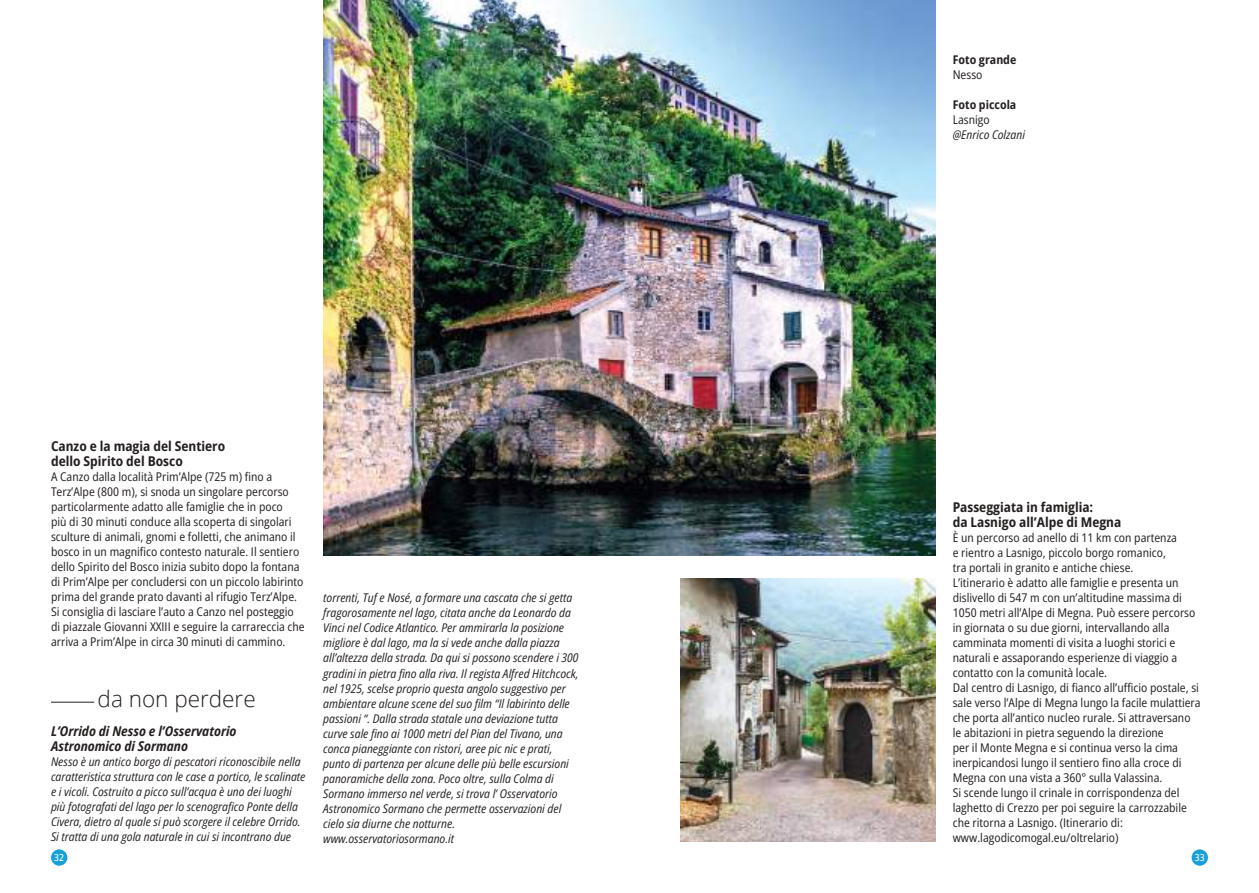
<style>
.page{position:relative;width:1259px;height:893px;background:#fff}
.page>*{position:absolute;margin:0;border:0;box-sizing:border-box;transform-origin:0 0}
.t1{font:300 22.5px "Open Sans";color:#241f1f}
.t2{font:700 semi-condensed 13.5px/15px "Open Sans";color:#241f1f}
.t3{font:italic 700 semi-condensed 13.5px/15px "Open Sans";color:#241f1f}
.t4{font:semi-condensed 12px/15px "Open Sans";color:#241f1f}
.t5{font:italic semi-condensed 12px/15px "Open Sans";color:#241f1f}
.t6{font:700 semi-condensed 12px "Open Sans";color:#241f1f}
.t7{font:500 semi-condensed 9.75px "Open Sans";color:#fff}
</style>
<div class="page">
<div style="left:51px;top:849px;width:16px;height:17px;background:#17a0db;border-radius:50%"></div>
<div style="left:1191px;top:849px;width:17px;height:17px;background:#17a0db;border-radius:50%"></div>
<img style="left:323px;top:0;width:612px;height:556px">
<img style="left:680px;top:579px;width:255px;height:263px">
<hr style="left:51px;top:702px;width:43px;height:1px;background:#241f1f">
<p class="t2" style="left:51px;top:439px;width:176px">Canzo e la magia del Sentiero dello Spirito del Bosco</p>
<p class="t4" style="left:51px;top:469px;width:255px">A Canzo dalla località Prim’Alpe (725 m) fino a Terz’Alpe (800 m), si snoda un singolare percorso particolarmente adatto alle famiglie che in poco<br>più di 30 minuti conduce alla scoperta di singolari sculture di animali, gnomi e folletti, che animano il bosco in un magnifico contesto naturale. Il sentiero dello Spirito del Bosco inizia subito dopo la fontana di Prim’Alpe per concludersi con un piccolo labirinto prima del grande prato davanti al rifugio Terz’Alpe.<br>Si consiglia di lasciare l’auto a Canzo nel posteggio di piazzale Giovanni XXIII e seguire la carrareccia che arriva a Prim’Alpe in circa 30 minuti di cammino.</p>
<h1 class="t1" style="left:98px;top:684px;width:160px">da non perdere</h1>
<p class="t3" style="left:51px;top:723px;width:187px">L’Orrido di Nesso e l’Osservatorio<br>Astronomico di Sormano</p>
<p class="t5" style="left:51px;top:754px;width:256px">Nesso è un antico borgo di pescatori riconoscibile nella caratteristica struttura con le case a portico, le scalinate e i vicoli. Costruito a picco sull’acqua è uno dei luoghi più fotografati del lago per lo scenografico Ponte della Civera, dietro al quale si può scorgere il celebre Orrido.<br>Si tratta di una gola naturale in cui si incontrano due</p>
<p class="t5" style="left:323px;top:590px;width:257px">torrenti, Tuf e Nosé, a formare una cascata che si getta fragorosamente nel lago, citata anche da Leonardo da Vinci nel Codice Atlantico. Per ammirarla la posizione migliore è dal lago, ma la si vede anche dalla piazza all’altezza della strada. Da qui si possono scendere i 300 gradini in pietra fino alla riva. Il regista Alfred Hitchcock, nel 1925, scelse proprio questa angolo suggestivo per ambientare alcune scene del suo film “Il labirinto delle passioni “. Dalla strada statale una deviazione tutta curve sale fino ai 1000 metri del Pian del Tivano, una conca pianeggiante con ristori, aree pic nic e prati, punto di partenza per alcune delle più belle escursioni panoramiche della zona. Poco oltre, sulla Colma di Sormano immerso nel verde, si trova l’ Osservatorio Astronomico Sormano che permette osservazioni del cielo sia diurne che notturne. www.osservatoriosormano.it</p>
<p class="t6" style="left:952px;top:51px;width:65px">Foto grande</p>
<p class="t4" style="left:952px;top:67px;width:31px">Nesso</p>
<p class="t6" style="left:952px;top:96px;width:65px">Foto piccola</p>
<p class="t4" style="left:952px;top:112px;width:38px">Lasnigo</p>
<p class="t5" style="left:952px;top:127px;width:74px">@Enrico Colzani</p>
<p class="t2" style="left:952px;top:499px;width:170px">Passeggiata in famiglia:<br>da Lasnigo all’Alpe di Megna</p>
<p class="t4" style="left:952px;top:530px;width:249px">È un percorso ad anello di 11 km con partenza<br>e rientro a Lasnigo, piccolo borgo romanico,<br>tra portali in granito e antiche chiese.<br>L’itinerario è adatto alle famiglie e presenta un dislivello di 547 m con un’altitudine massima di 1050 metri all’Alpe di Megna. Può essere percorso in giornata o su due giorni, intervallando alla camminata momenti di visita a luoghi storici e naturali e assaporando esperienze di viaggio a contatto con la comunità locale.<br>Dal centro di Lasnigo, di fianco all’ufficio postale, si sale verso l’Alpe di Megna lungo la facile mulattiera che porta all’antico nucleo rurale. Si attraversano le abitazioni in pietra seguendo la direzione<br>per il Monte Megna e si continua verso la cima inerpicandosi lungo il sentiero fino alla croce di Megna con una vista a 360° sulla Valassina.<br>Si scende lungo il crinale in corrispondenza del laghetto di Crezzo per poi seguire la carrozzabile che ritorna a Lasnigo. (Itinerario di: www.lagodicomogal.eu/oltrelario)</p>
<p class="t7" style="left:54px;top:851px;width:12px">32</p>
<p class="t7" style="left:1194px;top:851px;width:12px">33</p>
</div>
